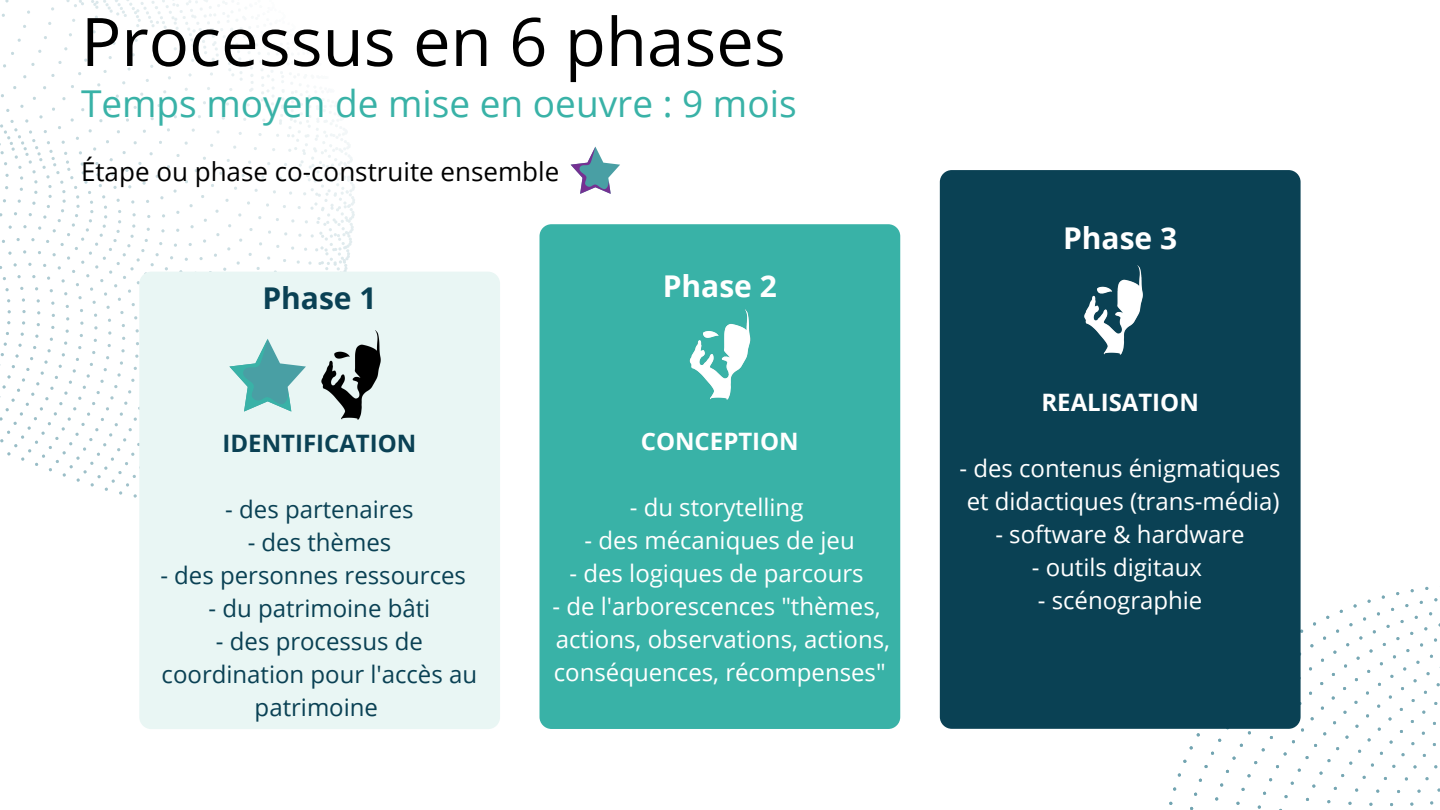
<style>
.page{position:relative;width:1440px;height:810px;background:#fff}
.page>*{position:absolute;margin:0;border:0;box-sizing:border-box;transform-origin:0 0}
.t1{font:67px "Open Sans";color:#000}
.t2{font:37px "Open Sans";color:#39b2a7}
.t3{font:700 30px "Open Sans";color:#fff}
.t4{font:700 30px "Open Sans";color:#0a4154}
.t5{font:26px "Open Sans";color:#000}
.t6{font:24px/33px "Open Sans";color:#fff}
.t7{font:24px/33px "Open Sans";color:#0a4154;text-align:center}
.t8{font:700 24px "Open Sans";color:#fff}
.t9{font:700 24px "Open Sans";color:#0a4154}
</style>
<div class="page">
<svg style="left:0;top:0;width:355px;height:498px"></svg>
<svg style="left:1169px;top:586px;width:271px;height:224px"></svg>
<div style="left:139px;top:272px;width:361px;height:457px;background:#e9f6f4;border-radius:12px"></div>
<div style="left:540px;top:224px;width:360px;height:505px;background:#39b2a7;border-radius:12px"></div>
<div style="left:940px;top:170px;width:361px;height:559px;background:#0a4154;border-radius:12px"></div>
<img style="left:689px;top:310px;width:62px;height:90px">
<img style="left:1084px;top:266px;width:59px;height:88px">
<svg style="left:229px;top:339px;width:77px;height:73px"></svg>
<svg style="left:571px;top:147px;width:49px;height:47px"></svg>
<img style="left:321px;top:331px;width:60px;height:88px">
<h1 class="t1" style="left:81px;top:-6px;width:706px">Processus en 6 phases</h1>
<h2 class="t2" style="left:81px;top:77px;width:717px">Temps moyen de mise en oeuvre : 9 mois</h2>
<p class="t5" style="left:81px;top:153px;width:480px">Étape ou phase co-construite ensemble</p>
<p class="t4" style="left:262px;top:277px;width:116px">Phase 1</p>
<p class="t9" style="left:223px;top:426px;width:195px">IDENTIFICATION</p>
<p class="t7" style="left:225px;top:492px;width:190px">- des partenaires</p>
<p class="t7" style="left:248px;top:525px;width:145px">- des thèmes</p>
<p class="t7" style="left:160px;top:558px;width:307px">- des personnes ressources</p>
<p class="t7" style="left:209px;top:591px;width:223px">- du patrimoine bâti</p>
<p class="t7" style="left:162px;top:624px;width:317px">- des processus de coordination pour l'accès au patrimoine</p>
<p class="t3" style="left:663px;top:265px;width:116px">Phase 2</p>
<p class="t8" style="left:641px;top:424px;width:160px">CONCEPTION</p>
<p class="t6" style="left:630px;top:490px;width:175px">- du storytelling</p>
<p class="t6" style="left:585px;top:523px;width:272px">- des mécaniques de jeu</p>
<p class="t6" style="left:570px;top:556px;width:296px">- des logiques de parcours</p>
<p class="t6" style="left:553px;top:589px;width:339px">- de l'arborescences "thèmes, actions, observations, actions, conséquences, récompenses"</p>
<p class="t3" style="left:1063px;top:217px;width:116px">Phase 3</p>
<p class="t8" style="left:1041px;top:385px;width:159px">REALISATION</p>
<p class="t6" style="left:959px;top:451px;width:323px;text-align:center">- des contenus énigmatiques et didactiques (trans-média)</p>
<p class="t6" style="left:995px;top:517px;width:251px">- software &amp; hardware</p>
<p class="t6" style="left:1032px;top:550px;width:172px">- outils digitaux</p>
<p class="t6" style="left:1038px;top:583px;width:166px">- scénographie</p>
</div>
